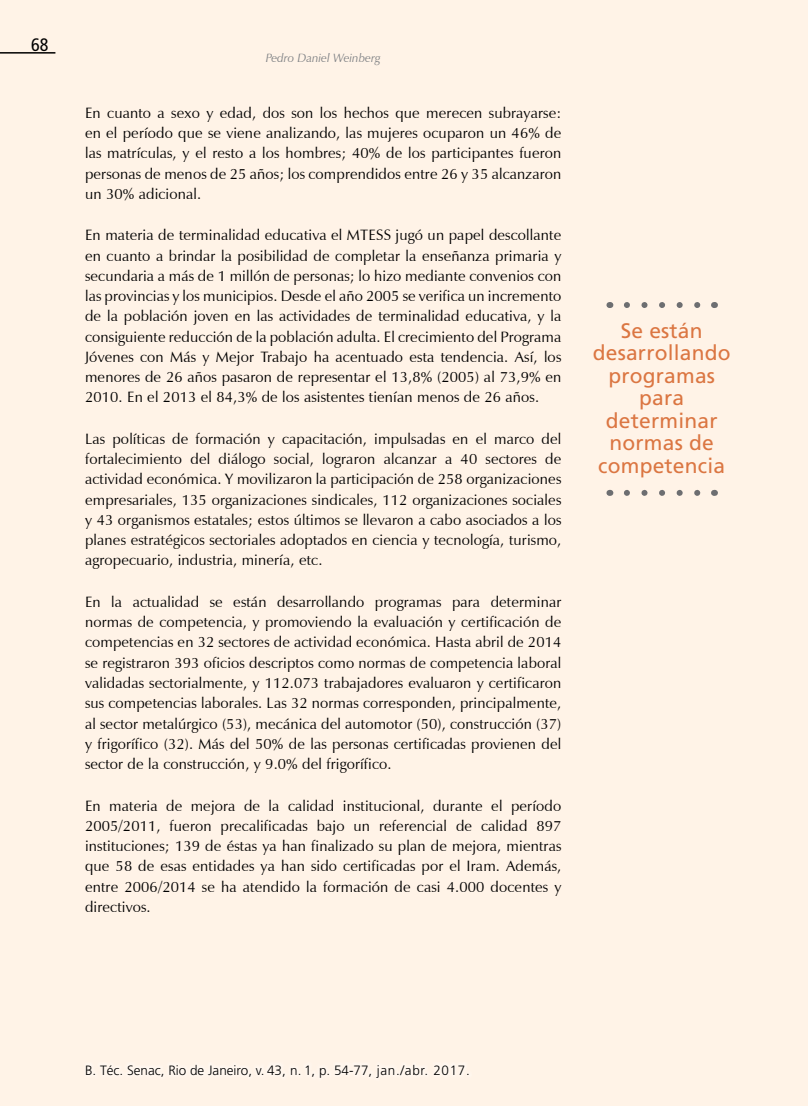
<style>
.page{position:relative;width:808px;height:1106px;background:#fff3e7}
.page>*{position:absolute;margin:0;border:0;box-sizing:border-box;transform-origin:0 0}
.t1{font:21px/22.5px "Frutiger";letter-spacing:.01em;color:#db7642;text-align:center}
.t2{font:condensed 18px "Frutiger";color:#000}
.t3{font:15px/20.2px "Zapf Humanist 601 BT";letter-spacing:.01em;color:#000;text-align:justify}
.t4{font:300 13.5px "Frutiger";color:#000}
.t5{font:italic 12px "Zapf Humanist 601 BT";color:#808285}
</style>
<div class="page">
<svg style="left:627px;top:302px;width:74px;height:6px"></svg>
<svg style="left:627px;top:490px;width:74px;height:6px"></svg>
<hr style="left:0;top:52px;width:55px;height:2px;background:#000">
<div style="left:84px;top:1061px;width:388px;height:20px;background:#fff5ec"></div>
<p class="t2" style="left:31px;top:35px;width:19px">68</p>
<p class="t5" style="left:266px;top:51px;width:116px">Pedro Daniel Weinberg</p>
<p class="t3" style="left:85px;top:102px;width:478px">En cuanto a sexo y edad, dos son los hechos que merecen subrayarse: en el período que se viene analizando, las mujeres ocuparon un 46% de las matrículas, y el resto a los hombres; 40% de los participantes fueron personas de menos de 25 años; los comprendidos entre 26 y 35 alcanzaron un 30% adicional.</p>
<p class="t3" style="left:85px;top:225px;width:478px">En materia de terminalidad educativa el MTESS jugó un papel descollante en cuanto a brindar la posibilidad de completar la enseñanza primaria y secundaria a más de 1 millón de personas; lo hizo mediante convenios con las provincias y los municipios. Desde el año 2005 se verifica un incremento de la población joven en las actividades de terminalidad educativa, y la consiguiente reducción de la población adulta. El crecimiento del Programa Jóvenes con Más y Mejor Trabajo ha acentuado esta tendencia. Así, los menores de 26 años pasaron de representar el 13,8% (2005) al 73,9% en 2010. En el 2013 el 84,3% de los asistentes tienían menos de 26 años.</p>
<p class="t3" style="left:85px;top:428px;width:478px">Las políticas de formación y capacitación, impulsadas en el marco del fortalecimiento del diálogo social, lograron alcanzar a 40 sectores de actividad económica. Y movilizaron la participación de 258 organizaciones empresariales, 135 organizaciones sindicales, 112 organizaciones sociales y 43 organismos estatales; estos últimos se llevaron a cabo asociados a los planes estratégicos sectoriales adoptados en ciencia y tecnología, turismo, agropecuario, industria, minería, etc.</p>
<p class="t3" style="left:85px;top:591px;width:478px">En la actualidad se están desarrollando programas para determinar normas de competencia, y promoviendo la evaluación y certificación de competencias en 32 sectores de actividad económica. Hasta abril de 2014 se registraron 393 oficios descriptos como normas de competencia laboral validadas sectorialmente, y 112.073 trabajadores evaluaron y certificaron sus competencias laborales. Las 32 normas corresponden, principalmente, al sector metalúrgico (53), mecánica del automotor (50), construcción (37) y frigorífico (32). Más del 50% de las personas certificadas provienen del sector de la construcción, y 9.0% del frigorífico.</p>
<p class="t3" style="left:85px;top:795px;width:478px">En materia de mejora de la calidad institucional, durante el período 2005/2011, fueron precalificadas bajo un referencial de calidad 897 instituciones; 139 de éstas ya han finalizado su plan de mejora, mientras que 58 de esas entidades ya han sido certificadas por el Iram. Además, entre 2006/2014 se ha atendido la formación de casi 4.000 docentes y directivos.</p>
<h1 class="t1" style="left:593px;top:319px;width:139px">Se están desarrollando programas para determinar normas de competencia</h1>
<p class="t4" style="left:85px;top:1062px;width:386px">B. Téc. Senac, Rio de Janeiro, v. 43, n. 1, p. 54-77, jan./abr. 2017.</p>
</div>
